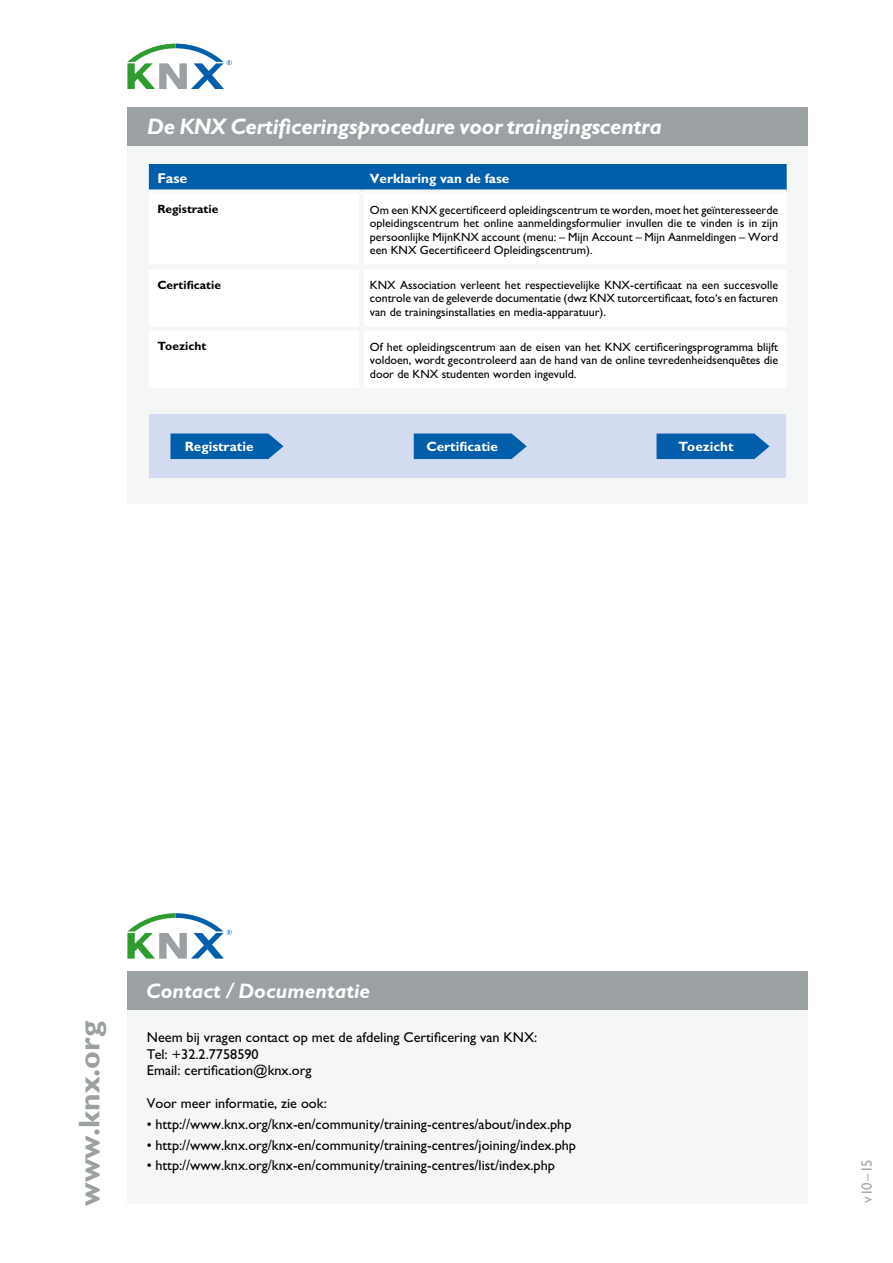
<style>
.page{position:relative;width:893px;height:1263px;background:#fff}
.page>*{position:absolute;margin:0;border:0;box-sizing:border-box;transform-origin:0 0}
.t1{font:700 30px "M Gill Sans";color:#9ba0a3}
.t2{font:italic 700 22.5px "M Gill Sans";letter-spacing:-.01em;color:#fff}
.t3{font:italic 700 21px "M Gill Sans";color:#fff}
.t4{font:15px "M Gill Sans";color:#a5aaad}
.t5{font:14.25px/16.5px "M Gill Sans";color:#000}
.t6{font:700 14.25px "M Gill Sans";color:#fff}
.t7{font:700 13.5px "M Gill Sans";color:#fff}
.t8{font:12px/13.5px "M Gill Sans";color:#000;text-align:justify}
.t9{font:700 12px "M Gill Sans";color:#000}
</style>
<div class="page">
<div style="left:127px;top:107px;width:680px;height:38px;background:#9ba0a3"></div>
<div style="left:127px;top:987px;width:680px;height:216px;background:#f5f6f6"></div>
<div style="left:127px;top:971px;width:681px;height:39px;background:#9ba0a3"></div>
<svg style="left:127px;top:44px;width:105px;height:45px"></svg>
<svg style="left:127px;top:913px;width:105px;height:45px"></svg>
<div style="left:149px;top:164px;width:638px;height:25px;background:#005eaa"></div>
<div style="left:149px;top:189px;width:212px;height:5px;background:#fafafb"></div>
<div style="left:361px;top:189px;width:426px;height:5px;background:#fafafb"></div>
<div style="left:150px;top:414px;width:636px;height:64px;background:#d2dbf0"></div>
<svg style="left:170px;top:433px;width:113px;height:26px;background:#1168af"></svg>
<svg style="left:414px;top:433px;width:113px;height:26px;background:#1268b0"></svg>
<svg style="left:656px;top:433px;width:113px;height:26px;background:#1268b0"></svg>
<h2 class="t2" style="left:147px;top:113px;width:516px">De KNX Certificeringsprocedure voor traingingscentra</h2>
<p class="t6" style="left:157px;top:170px;width:32px">Fase</p>
<p class="t7" style="left:370px;top:171px;width:141px">Verklaring van de fase</p>
<p class="t9" style="left:157px;top:203px;width:62px">Registratie</p>
<p class="t8" style="left:370px;top:203px;width:410px">Om een KNX gecertificeerd opleidingscentrum te worden, moet het geïnteresseerde opleidingscentrum het online aanmeldingsformulier invullen die te vinden is in zijn persoonlijke MijnKNX account (menu: – Mijn Account – Mijn Aanmeldingen – Word een KNX Gecertificeerd Opleidingscentrum).</p>
<p class="t9" style="left:157px;top:278px;width:65px">Certificatie</p>
<p class="t8" style="left:370px;top:278px;width:410px">KNX Association verleent het respectievelijke KNX-certificaat na een succesvolle controle van de geleverde documentatie (dwz KNX tutorcertificaat, foto‘s en facturen van de trainingsinstallaties en media-apparatuur).</p>
<p class="t9" style="left:157px;top:340px;width:51px">Toezicht</p>
<p class="t8" style="left:370px;top:340px;width:410px">Of het opleidingscentrum aan de eisen van het KNX certificeringsprogramma blijft voldoen, wordt gecontroleerd aan de hand van de online tevredenheidsenquêtes die door de KNX studenten worden ingevuld.</p>
<p class="t7" style="left:185px;top:439px;width:70px">Registratie</p>
<p class="t7" style="left:426px;top:439px;width:73px">Certificatie</p>
<p class="t7" style="left:678px;top:439px;width:57px">Toezicht</p>
<h1 class="t1" style="left:73px;top:1206px;width:186px;rotate:-90deg">www.knx.org</h1>
<h3 class="t3" style="left:146px;top:979px;width:225px">Contact / Documentatie</h3>
<p class="t5" style="left:147px;top:1029px;width:392px">Neem bij vragen contact op met de afdeling Certificering van KNX:<br>Tel: +32.2.7758590<br>Email: certification@knx.org</p>
<p class="t5" style="left:147px;top:1095px;width:181px">Voor meer informatie, zie ook:</p>
<p class="t5" style="left:147px;top:1116px;width:426px">• http://www.knx.org/knx-en/community/training-centres/about/index.php</p>
<p class="t5" style="left:147px;top:1137px;width:431px">• http://www.knx.org/knx-en/community/training-centres/joining/index.php</p>
<p class="t5" style="left:147px;top:1157px;width:410px">• http://www.knx.org/knx-en/community/training-centres/list/index.php</p>
<p class="t4" style="left:858px;top:1203px;width:46px;rotate:-90deg">v10–15</p>
</div>
